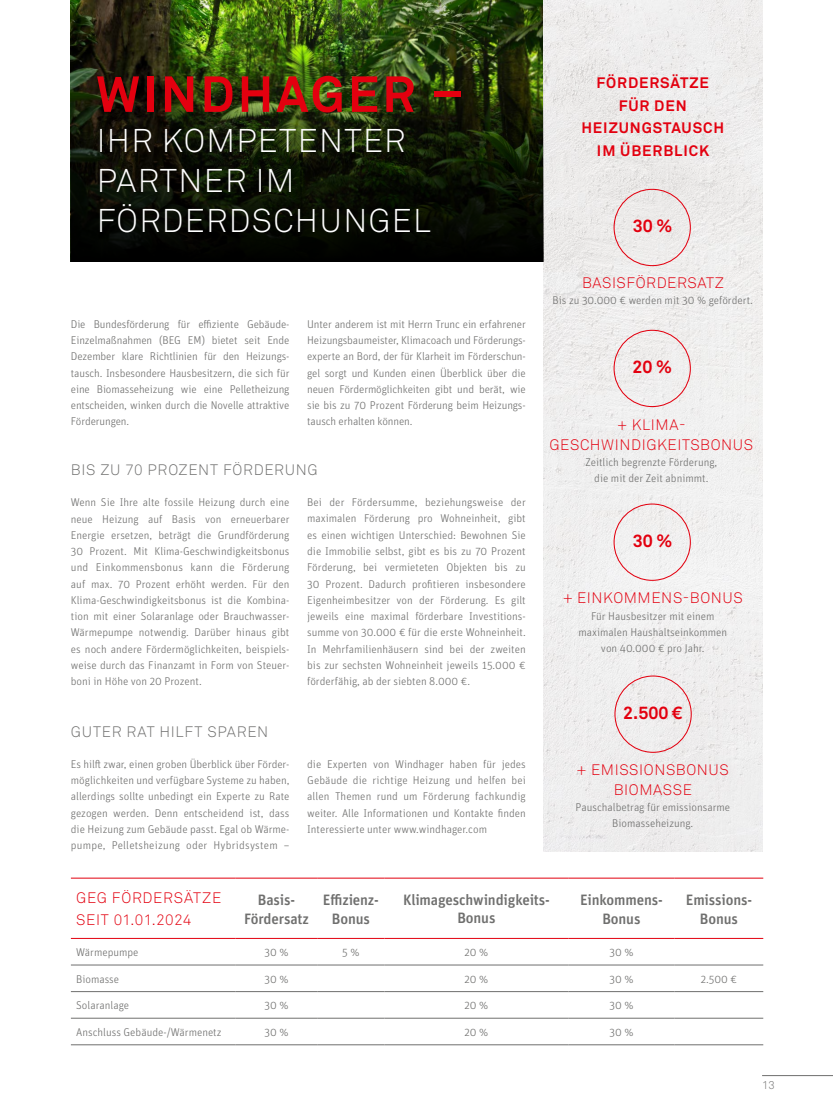
<style>
.page{position:relative;width:833px;height:1117px;background:#fff}
.page>*{position:absolute;margin:0;border:0;box-sizing:border-box;transform-origin:0 0}
.t1{font:700 50px "Akkurat Pro";letter-spacing:.06em;color:#e3000f}
.t2{font:300 32.5px/40px "Akkurat Pro";letter-spacing:.04em;color:#fff}
.t3{font:700 17.62px "Akkurat Pro";color:#e3000f}
.t4{font:300 15px/20px "Akkurat Pro";letter-spacing:.04em;color:#e3000f;text-align:center}
.t5{font:500 15px/18.5px "Unit OT";letter-spacing:-.01em;color:#6f6f6e;text-align:center}
.t6{font:700 15px/22.5px "Akkurat Pro";letter-spacing:.06em;color:#e3000f;text-align:center}
.t7{font:300 15px "Akkurat Pro";letter-spacing:.045em;color:#6f6f6e}
.t8{font:300 11.25px/16.2px "Unit OT";color:#6f6f6e;text-align:justify}
.t9{font:300 11.25px "Akkurat Pro";color:#6f6f6e}
</style>
<div class="page">
<img style="left:71px;top:0;width:471px;height:83px">
<svg style="left:71px;top:83px;width:472px;height:178px;background:#101706"></svg>
<img style="left:543px;top:0;width:219px;height:850px">
<div style="left:614px;top:675px;width:77px;height:77px;border:1px solid #e3000f;border-radius:50%"></div>
<div style="left:613px;top:503px;width:78px;height:77px;border:1px solid #e3000f;border-radius:50%"></div>
<div style="left:613px;top:330px;width:78px;height:77px;border:1px solid #e3000f;border-radius:50%"></div>
<div style="left:613px;top:189px;width:78px;height:77px;border:1px solid #e3000f;border-radius:50%"></div>
<hr style="left:71px;top:964px;width:165px;height:1px;background:#6f6f6e">
<hr style="left:236px;top:964px;width:81px;height:1px;background:#6f6f6e">
<hr style="left:317px;top:964px;width:67px;height:1px;background:#6f6f6e">
<hr style="left:384px;top:964px;width:184px;height:1px;background:#6f6f6e">
<hr style="left:568px;top:964px;width:106px;height:1px;background:#6f6f6e">
<hr style="left:674px;top:964px;width:89px;height:1px;background:#6f6f6e">
<hr style="left:71px;top:991px;width:165px;height:1px;background:#6f6f6e">
<hr style="left:236px;top:991px;width:81px;height:1px;background:#6f6f6e">
<hr style="left:317px;top:991px;width:67px;height:1px;background:#6f6f6e">
<hr style="left:384px;top:991px;width:184px;height:1px;background:#6f6f6e">
<hr style="left:568px;top:991px;width:106px;height:1px;background:#6f6f6e">
<hr style="left:674px;top:991px;width:89px;height:1px;background:#6f6f6e">
<hr style="left:71px;top:1017px;width:165px;height:1px;background:#6f6f6e">
<hr style="left:236px;top:1017px;width:81px;height:1px;background:#6f6f6e">
<hr style="left:317px;top:1017px;width:67px;height:1px;background:#6f6f6e">
<hr style="left:384px;top:1017px;width:184px;height:1px;background:#6f6f6e">
<hr style="left:568px;top:1017px;width:106px;height:1px;background:#6f6f6e">
<hr style="left:674px;top:1017px;width:89px;height:1px;background:#6f6f6e">
<hr style="left:71px;top:1044px;width:165px;height:1px;background:#6f6f6e">
<hr style="left:236px;top:1044px;width:81px;height:1px;background:#6f6f6e">
<hr style="left:317px;top:1044px;width:67px;height:1px;background:#6f6f6e">
<hr style="left:384px;top:1044px;width:184px;height:1px;background:#6f6f6e">
<hr style="left:568px;top:1044px;width:106px;height:1px;background:#6f6f6e">
<hr style="left:674px;top:1044px;width:89px;height:1px;background:#6f6f6e">
<hr style="left:71px;top:877px;width:165px;height:1px;background:#e3000f">
<hr style="left:236px;top:877px;width:81px;height:1px;background:#e3000f">
<hr style="left:317px;top:877px;width:67px;height:1px;background:#e3000f">
<hr style="left:384px;top:877px;width:184px;height:1px;background:#e3000f">
<hr style="left:568px;top:877px;width:106px;height:1px;background:#e3000f">
<hr style="left:674px;top:877px;width:89px;height:1px;background:#e3000f">
<hr style="left:71px;top:937px;width:165px;height:1px;background:#e3000f">
<hr style="left:236px;top:937px;width:81px;height:1px;background:#e3000f">
<hr style="left:317px;top:937px;width:67px;height:1px;background:#e3000f">
<hr style="left:384px;top:937px;width:184px;height:1px;background:#e3000f">
<hr style="left:568px;top:937px;width:106px;height:1px;background:#e3000f">
<hr style="left:674px;top:937px;width:89px;height:1px;background:#e3000f">
<hr style="left:762px;top:1074px;width:71px;height:1px;background:#6f6f6e">
<h1 class="t1" style="left:96px;top:63px;width:369px">WINDHAGER –</h1>
<h2 class="t2" style="left:97px;top:120px;width:336px">IHR KOMPETENTER<br>PARTNER IM<br>FÖRDERDSCHUNGEL</h2>
<p class="t8" style="left:71px;top:316px;width:220px">Die Bundesförderung für effiziente Gebäude-Einzelmaßnahmen (BEG EM) bietet seit Ende Dezember klare Richtlinien für den Heizungs&shy;tausch. Insbesondere Hausbesitzern, die sich für eine Biomasseheizung wie eine Pelletheizung entscheiden, winken durch die Novelle attraktive Förderungen.</p>
<p class="t8" style="left:307px;top:316px;width:220px">Unter anderem ist mit Herrn Trunc ein erfahrener Heizungsbaumeister, Klimacoach und Förderungs&shy;experte an Bord, der für Klarheit im Förderschun&shy;gel sorgt und Kunden einen Überblick über die neuen Fördermöglichkeiten gibt und berät, wie sie bis zu 70 Prozent Förderung beim Heizungs&shy;tausch erhalten können.</p>
<h3 class="t7" style="left:71px;top:461px;width:248px">BIS ZU 70 PROZENT FÖRDERUNG</h3>
<p class="t8" style="left:71px;top:494px;width:220px">Wenn Sie Ihre alte fossile Heizung durch eine neue Heizung auf Basis von erneuerbarer Energie ersetzen, beträgt die Grundförderung 30 Prozent. Mit Klima-Geschwindigkeitsbonus und Einkommensbonus kann die Förderung auf max. 70 Prozent erhöht werden. Für den Klima-Geschwindigkeitsbonus ist die Kombina&shy;tion mit einer Solaranlage oder Brauchwasser-Wärmepumpe notwendig. Darüber hinaus gibt es noch andere Fördermöglichkeiten, beispiels&shy;weise durch das Finanzamt in Form von Steuer&shy;boni in Höhe von 20 Prozent.</p>
<p class="t8" style="left:307px;top:494px;width:220px">Bei der Fördersumme, beziehungsweise der maximalen Förderung pro Wohneinheit, gibt es einen wichtigen Unterschied: Bewohnen Sie die Immobilie selbst, gibt es bis zu 70 Prozent Förderung, bei vermieteten Objekten bis zu 30 Prozent. Dadurch profitieren insbesondere Eigenheimbesitzer von der Förderung. Es gilt jeweils eine maximal förderbare Investitions&shy;summe von 30.000 € für die erste Wohneinheit.<br>In Mehrfamilienhäusern sind bei der zweiten bis zur sechsten Wohneinheit jeweils 15.000 € förderfähig, ab der siebten 8.000 €.</p>
<h3 class="t7" style="left:71px;top:722px;width:199px">GUTER RAT HILFT SPAREN</h3>
<p class="t8" style="left:71px;top:755px;width:220px">Es hilft zwar, einen groben Überblick über Förder&shy;möglichkeiten und verfügbare Systeme zu haben, allerdings sollte unbedingt ein Experte zu Rate gezogen werden. Denn entscheidend ist, dass die Heizung zum Gebäude passt. Egal ob Wärme&shy;pumpe, Pelletsheizung oder Hybridsystem –</p>
<p class="t8" style="left:307px;top:755px;width:220px">die Experten von Windhager haben für jedes Gebäude die richtige Heizung und helfen bei allen Themen rund um Förderung fachkundig weiter. Alle Informationen und Kontakte finden Interessierte unter www.windhager.com</p>
<h3 class="t6" style="left:581px;top:71px;width:144px">FÖRDERSÄTZE<br>FÜR DEN<br>HEIZUNGSTAUSCH<br>IM ÜBERBLICK</h3>
<h3 class="t3" style="left:632px;top:215px;width:41px">30 %</h3>
<h3 class="t4" style="left:582px;top:273px;width:143px">BASISFÖRDERSATZ</h3>
<p class="t8" style="left:552px;top:292px;width:202px">Bis zu 30.000 € werden mit 30 % gefördert.</p>
<h3 class="t3" style="left:632px;top:356px;width:41px">20 %</h3>
<h3 class="t4" style="left:549px;top:414px;width:205px">+ KLIMA-<br>GESCHWINDIGKEITSBONUS</h3>
<p class="t8" style="left:585px;top:454px;width:133px;text-align:center">Zeitlich begrenzte Förderung, die mit der Zeit abnimmt.</p>
<h3 class="t3" style="left:632px;top:529px;width:41px">30 %</h3>
<h3 class="t4" style="left:562px;top:588px;width:182px">+ EINKOMMENS-BONUS</h3>
<p class="t8" style="left:578px;top:607px;width:150px;text-align:center">Für Hausbesitzer mit einem maximalen Haushaltseinkommen von 40.000 € pro Jahr.</p>
<h3 class="t3" style="left:623px;top:701px;width:61px">2.500 €</h3>
<h3 class="t4" style="left:576px;top:759px;width:154px">+ EMISSIONSBONUS<br>BIOMASSE</h3>
<p class="t8" style="left:575px;top:798px;width:156px;text-align:center">Pauschalbetrag für emissionsarme<br>Biomasseheizung.</p>
<h3 class="t4" style="left:76px;top:886px;width:147px;line-height:22.5px;text-align:left">GEG FÖRDERSÄTZE<br>SEIT 01.01.2024</h3>
<h3 class="t5" style="left:244px;top:890px;width:66px">Basis-<br>Fördersatz</h3>
<h3 class="t5" style="left:323px;top:890px;width:57px">Effizienz-<br>Bonus</h3>
<h3 class="t5" style="left:403px;top:891px;width:148px;line-height:17.5px">Klimageschwindigkeits-<br>Bonus</h3>
<h3 class="t5" style="left:580px;top:890px;width:84px">Einkommens-<br>Bonus</h3>
<h3 class="t5" style="left:686px;top:890px;width:68px">Emissions-<br>Bonus</h3>
<p class="t8" style="left:76px;top:943px;width:64px">Wärmepumpe</p>
<p class="t8" style="left:264px;top:943px;width:26px">30 %</p>
<p class="t8" style="left:342px;top:943px;width:19px">5 %</p>
<p class="t8" style="left:464px;top:943px;width:25px">20 %</p>
<p class="t8" style="left:609px;top:943px;width:26px">30 %</p>
<p class="t8" style="left:76px;top:970px;width:44px">Biomasse</p>
<p class="t8" style="left:264px;top:970px;width:26px">30 %</p>
<p class="t8" style="left:464px;top:970px;width:25px">20 %</p>
<p class="t8" style="left:609px;top:970px;width:26px">30 %</p>
<p class="t8" style="left:701px;top:970px;width:38px">2.500 €</p>
<p class="t8" style="left:76px;top:997px;width:54px">Solaranlage</p>
<p class="t8" style="left:264px;top:997px;width:26px">30 %</p>
<p class="t8" style="left:464px;top:997px;width:25px">20 %</p>
<p class="t8" style="left:609px;top:997px;width:26px">30 %</p>
<p class="t8" style="left:76px;top:1023px;width:147px">Anschluss Gebäude-/Wärmenetz</p>
<p class="t8" style="left:264px;top:1023px;width:26px">30 %</p>
<p class="t8" style="left:464px;top:1023px;width:25px">20 %</p>
<p class="t8" style="left:609px;top:1023px;width:26px">30 %</p>
<p class="t9" style="left:762px;top:1078px;width:14px">13</p>
</div>
